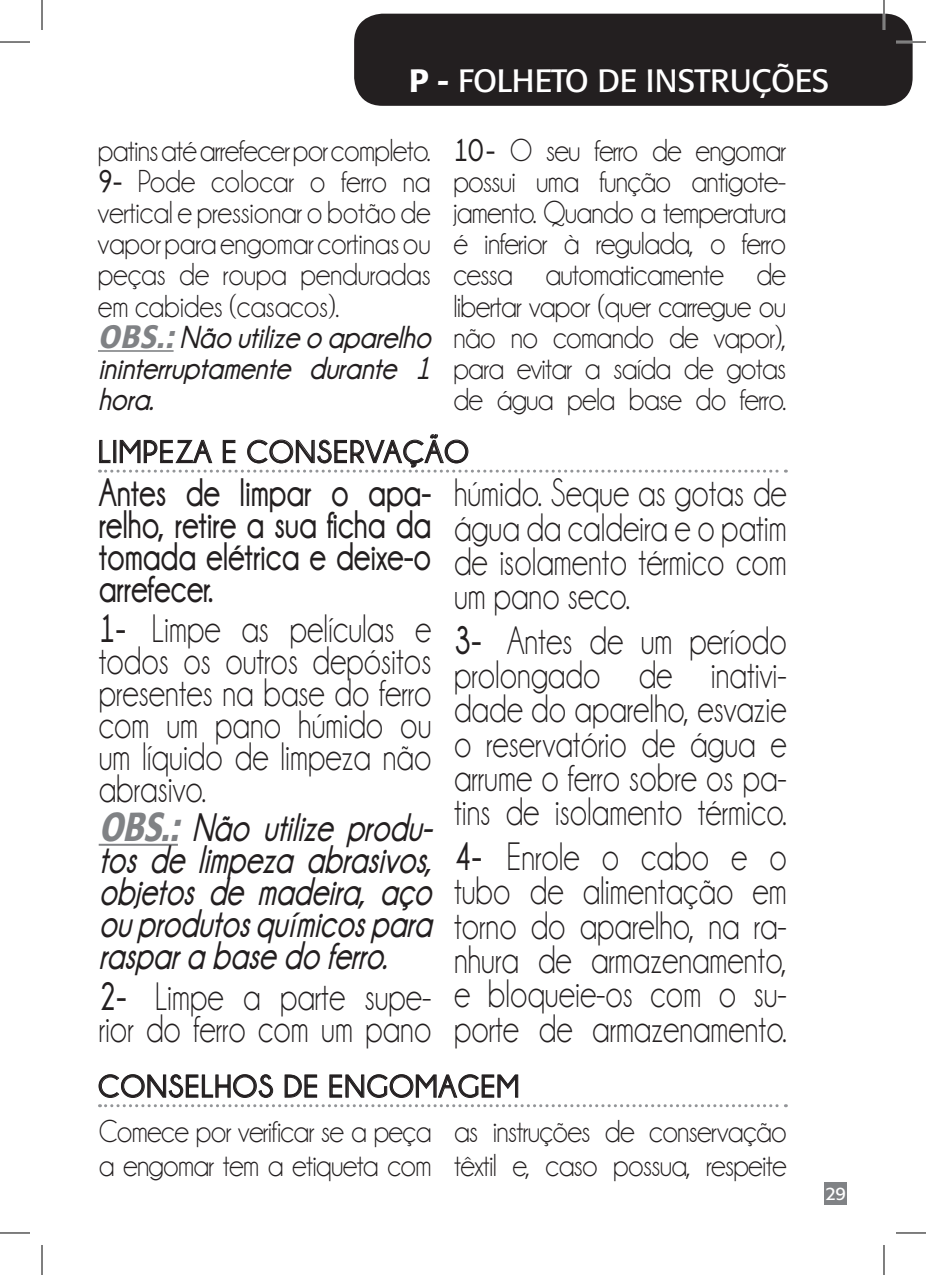
<style>
.page{position:relative;width:926px;height:1275px;background:#fff}
.page>*{position:absolute;margin:0;border:0;box-sizing:border-box;transform-origin:0 0}
.t1{font:40px/34.4px "Champagne&Limousines";color:#231f20;text-align:justify;scale:.8 1}
.t2{font:italic 700 40px/32px "Champagne&Limousines";color:#231f20;scale:.8 1}
.t3{font:700 40px/32px "Champagne&Limousines";letter-spacing:-.005em;color:#231f20;text-align:justify;scale:.8 1}
.t4{font:32px/31.2px "Champagne&Limousines";letter-spacing:-.025em;color:#231f20;scale:.9 1}
.t5{font:700 32px "Champagne&Limousines";letter-spacing:.03em;color:#231f20}
.t6{font:32px "Formata";letter-spacing:-.01em;color:#fff}
.t7{font:18px "Formata";color:#fff}
.s1{font-weight:500}
.s2{font-weight:700}
.s3{font-family:"Formata";font-weight:500;font-style:italic;color:#808285}
.s4{font-weight:700;font-style:italic}
.s5{font-family:"Formata";font-weight:500;color:#808285}
.s6{font-style:normal}
.s7{font-weight:400;font-style:normal}
</style>
<div class="page">
<div style="left:824px;top:1182px;width:23px;height:22px;background:#808285"></div>
<div style="left:354px;top:14px;width:558px;height:92px;background:#231f20;border-radius:28px"></div>
<hr style="left:98px;top:350px;width:76px;height:2px;background:#808285">
<hr style="left:99px;top:843px;width:79px;height:2px;background:#808285">
<svg style="left:99px;top:434px;width:687px;height:38px"></svg>
<svg style="left:98px;top:1074px;width:175px;height:24px"></svg>
<svg style="left:284px;top:1074px;width:33px;height:24px"></svg>
<svg style="left:329px;top:1074px;width:190px;height:24px"></svg>
<svg style="left:106px;top:1104px;width:680px;height:3px"></svg>
<hr style="left:896px;top:41px;width:30px;height:2px;background:#fff">
<hr style="left:883px;top:0;width:2px;height:30px;background:#fff">
<hr style="left:0;top:42px;width:30px;height:1px;background:#000">
<hr style="left:896px;top:42px;width:30px;height:1px;background:#000">
<hr style="left:0;top:1232px;width:30px;height:1px;background:#000">
<hr style="left:896px;top:1232px;width:30px;height:1px;background:#000">
<hr style="left:42px;top:0;width:1px;height:30px;background:#000">
<hr style="left:42px;top:1245px;width:1px;height:30px;background:#000">
<hr style="left:884px;top:0;width:1px;height:30px;background:#000">
<hr style="left:884px;top:1245px;width:1px;height:30px;background:#000">
<p class="t6" style="left:409px;top:61px;width:421px"><span class="s1">P -</span> FOLHETO DE INSTRUÇÕES</p>
<p class="t4" style="left:98px;top:135px;width:380px">patins até arrefecer por completo.<br><span class="s2">9-</span> Pode colocar o ferro na vertical e pressionar o botão de vapor para engomar cortinas ou peças de roupa penduradas em cabides (casacos).<br><span class="s3">OBS.:</span> <span class="s4">Não utilize o aparelho ininterruptamente durante 1 hora.</span></p>
<p class="t4" style="left:453px;top:135px;width:371px;text-align:justify"><span class="s2">10-</span> O seu ferro de engomar possui uma função antigote&shy;jamento. Quando a temperatura é inferior à regulada, o ferro cessa automaticamente de libertar vapor (quer carregue ou não no comando de vapor), para evitar a saída de gotas de água pela base do ferro.</p>
<p class="t5" style="left:98px;top:434px;width:372px">LIMPEZA E CONSERVAÇÃO</p>
<p class="t1" style="left:454px;top:476px;width:417px">húmido. Seque as gotas de água da caldeira e o patim de isolamento térmico com um pano seco.</p>
<p class="t1" style="left:454px;top:623px;width:417px"><span class="s2">3-</span> Antes de um período prolongado de inativi&shy;dade do aparelho, esvazie o reservatório de água e arrume o ferro sobre os pa&shy;tins de isolamento térmico.</p>
<p class="t3" style="left:99px;top:477px;width:417px">Antes de limpar o apa&shy;relho, retire a sua ficha da tomada elétrica e deixe-o arrefecer.</p>
<p class="t1" style="left:99px;top:612px;width:417px;line-height:32px"><span class="s2">1-</span> Limpe as películas e todos os outros depósitos presentes na base do ferro com um pano húmido ou um líquido de limpeza não abrasivo.</p>
<p class="t2" style="left:99px;top:811px;width:862px"><span class="s5">OBS.:</span> Não utilize produ-<br>tos de limpeza abrasivos, <span class="s6">4 -</span> <span class="s7">E n r o l e o c a b o e o </span>objetos de madeira, aço <span class="s7">tubo de alimentação em </span>ouprodutosquímicospara <span class="s7">torno do aparelho, na ra&shy;</span>raspara basedo ferro.</p>
<p class="t1" style="left:99px;top:980px;width:417px;line-height:32px"><span class="s2">2-</span> Limpe a parte supe&shy;rior do ferro com um pano</p>
<p class="t1" style="left:454px;top:943px;width:417px">nhura de armazenamento, e bloqueie-os com o su&shy;porte de armazenamento.</p>
<p class="t5" style="left:98px;top:1068px;width:423px">CONSELHOS DE ENGOMAGEM</p>
<p class="t4" style="left:99px;top:1115px;width:371px;line-height:33.8px">Comece por verificar se a peça a engomar tem a etiqueta com</p>
<p class="t4" style="left:454px;top:1115px;width:371px;line-height:33.8px">as instruções de conservação têxtil e, caso possua, respeite</p>
<p class="t7" style="left:826px;top:1183px;width:22px">29</p>
</div>
